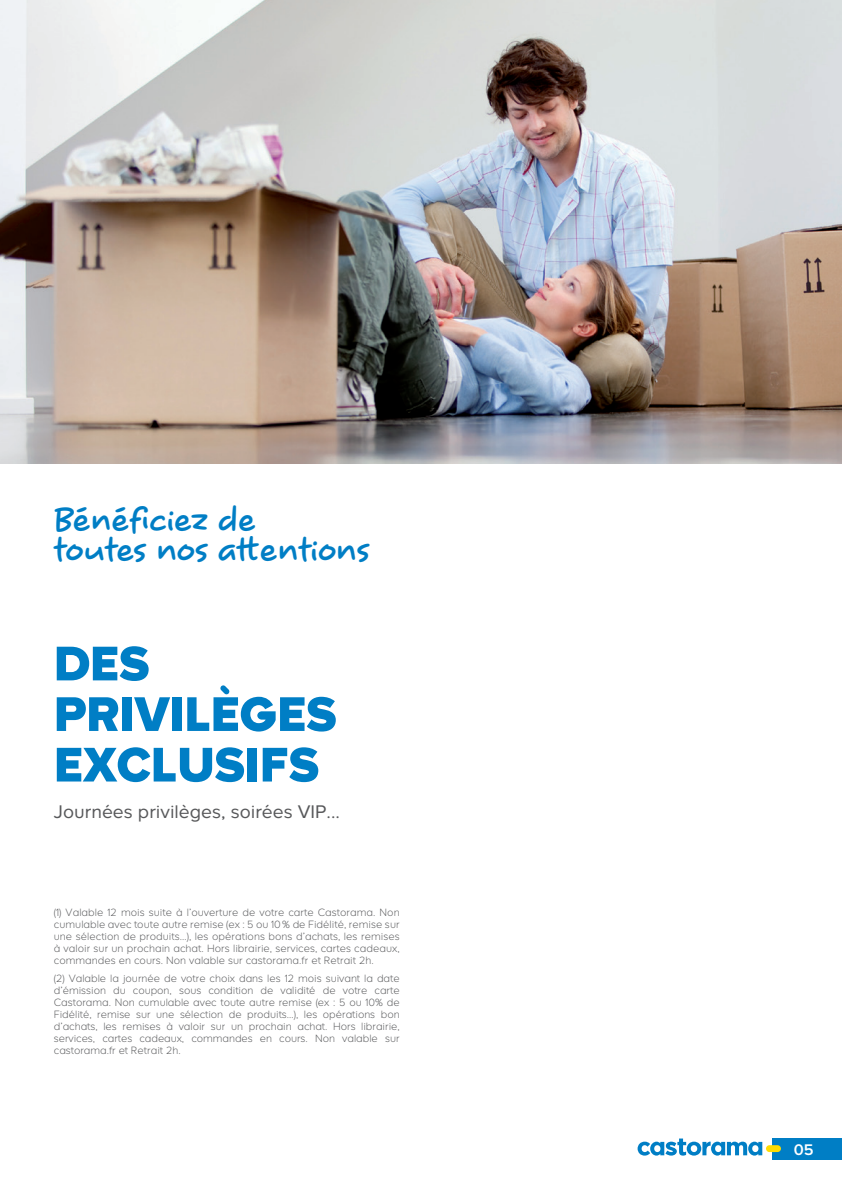
<style>
.page{position:relative;width:842px;height:1191px;background:#fff}
.page>*{position:absolute;margin:0;border:0;box-sizing:border-box;transform-origin:0 0}
.t1{font:900 50.6px/50.6px "Casto";color:#007ec5}
.t2{font:34px/30px "Mano";color:#007ec5}
.t3{font:19px "Casto";color:#57585a}
.t4{font:500 16px "Casto";color:#fff}
.t5{font:300 11px/12px "Casto";color:#57585a;text-align:justify}
</style>
<div class="page">
<img style="left:0;top:0;width:842px;height:464px">
<div style="left:773px;top:1138px;width:69px;height:21px;background:#007ec5"></div>
<div style="left:766px;top:1145px;width:15px;height:7px;background:#ffdc01;border-radius:3px"></div>
<svg style="left:638px;top:1138px;width:124px;height:17px"></svg>
<p class="t2" style="left:54px;top:505px;width:317px">Bénéficiez de<br>toutes nos attentions</p>
<p class="t1" style="left:54px;top:637px;width:284px">DES<br>PRIVILÈGES</p>
<p class="t1" style="left:54px;top:738px;width:266px">EXCLUSIFS</p>
<p class="t3" style="left:54px;top:801px;width:288px">Journées privilèges, soirées VIP...</p>
<p class="t5" style="left:54px;top:906px;width:347px">(1) Valable 12 mois suite à l’ouverture de votre carte Castorama. Non cumulable avec toute autre remise (ex : 5 ou 10% de Fidélité, remise sur une sélection de produits…), les opérations bons d’achats, les remises à valoir sur un prochain achat. Hors librairie, services, cartes cadeaux, commandes en cours. Non valable sur castorama.fr et Retrait 2h.</p>
<p class="t5" style="left:54px;top:972px;width:347px">(2) Valable la journée de votre choix dans les 12 mois suivant la date d’émission du coupon, sous condition de validité de votre carte Castorama. Non cumulable avec toute autre remise (ex : 5 ou 10% de Fidélité, remise sur une sélection de produits…), les opérations bon d’achats, les remises à valoir sur un prochain achat. Hors librairie, services, cartes cadeaux, commandes en cours. Non valable sur castorama.fr et Retrait 2h.</p>
<p class="t4" style="left:794px;top:1140px;width:21px">05</p>
</div>
